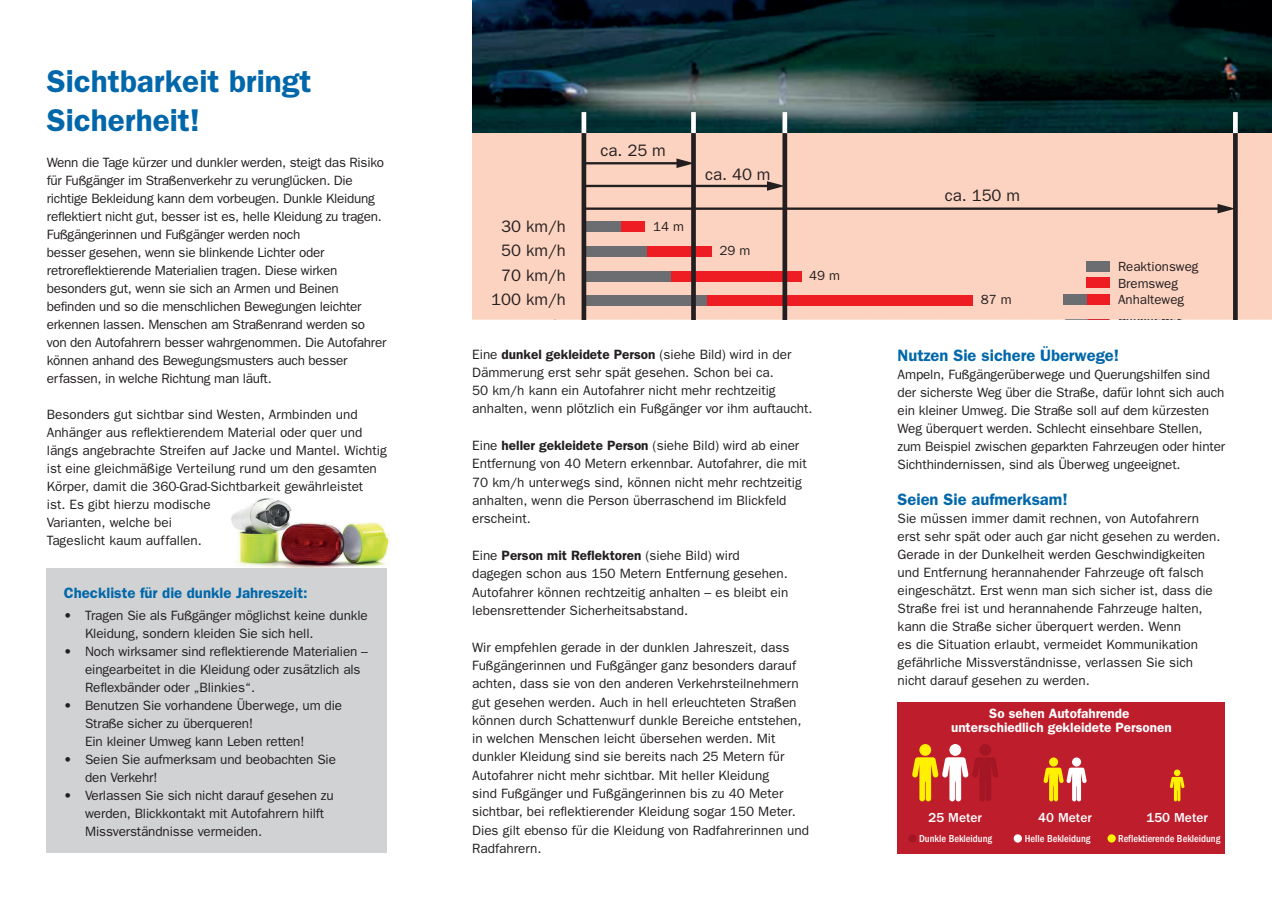
<style>
.page{position:relative;width:1272px;height:902px;background:#fff}
.page>*{position:absolute;margin:0;border:0;box-sizing:border-box;transform-origin:0 0}
.head{font:600 31.5px/39px "Franklin Gothic";color:#0067aa}
.t1{font:16.65px "Franklin Gothic";color:#231f20}
.zwischenhead{font:600 16.5px "Franklin Gothic";color:#0067aa}
.body{font:600 16.5px "Franklin Gothic";color:#0067aa}
.zwischenhead-2{font:600 15px "Franklin Gothic";color:#0067aa}
.body-2{font:13.5px/18px "Franklin Gothic";color:#231f20}
.body-3{font:13.5px/18px "Franklin Gothic";letter-spacing:-.02em;color:#231f20}
.t2{font:600 13.5px/13.5px "Franklin Gothic";color:#fff;text-align:center}
.t3{font:500 13.5px "Franklin Gothic";color:#fff}
.t4{font:13.35px "Franklin Gothic";color:#231f20}
.t5{font:500 condensed 10.5px "Franklin Gothic";color:#fff}
.s1{font-weight:600}
</style>
<div class="page">
<img style="left:231px;top:498px;width:159px;height:70px">
<div style="left:47px;top:568px;width:340px;height:285px;background:#d1d2d4"></div>
<img style="left:473px;top:0;width:798px;height:133px">
<div style="left:473px;top:133px;width:798px;height:186px;background:#fcd2c0"></div>
<hr style="left:583px;top:162px;width:96px;height:2px;background:#231f20">
<svg style="left:676px;top:158px;width:15px;height:10px"></svg>
<hr style="left:583px;top:185px;width:187px;height:2px;background:#231f20">
<svg style="left:767px;top:181px;width:15px;height:10px"></svg>
<hr style="left:583px;top:207px;width:637px;height:3px;background:#231f20">
<svg style="left:1217px;top:204px;width:15px;height:9px"></svg>
<div style="left:1232px;top:112px;width:5px;height:207px;background:#231f20"></div>
<div style="left:582px;top:222px;width:40px;height:10px;background:#6c6d70"></div>
<div style="left:621px;top:222px;width:23px;height:10px;background:#ee1d23"></div>
<div style="left:1086px;top:294px;width:23px;height:11px;background:#ee1d23"></div>
<div style="left:1063px;top:294px;width:23px;height:11px;background:#6c6d70"></div>
<div style="left:1086px;top:277px;width:23px;height:11px;background:#ee1d23"></div>
<div style="left:1086px;top:261px;width:23px;height:10px;background:#6c6d70"></div>
<div style="left:582px;top:246px;width:65px;height:11px;background:#6c6d70"></div>
<div style="left:647px;top:246px;width:64px;height:11px;background:#ee1d23"></div>
<div style="left:582px;top:271px;width:89px;height:10px;background:#6c6d70"></div>
<div style="left:671px;top:271px;width:130px;height:10px;background:#ee1d23"></div>
<div style="left:582px;top:295px;width:126px;height:10px;background:#6c6d70"></div>
<div style="left:706px;top:295px;width:266px;height:10px;background:#ee1d23"></div>
<div style="left:581px;top:112px;width:5px;height:207px;background:#231f20"></div>
<div style="left:691px;top:112px;width:5px;height:207px;background:#231f20"></div>
<div style="left:782px;top:112px;width:5px;height:207px;background:#231f20"></div>
<div style="left:1232px;top:112px;width:5px;height:21px;background:#fff"></div>
<div style="left:581px;top:112px;width:5px;height:21px;background:#fff"></div>
<div style="left:691px;top:112px;width:5px;height:21px;background:#fff"></div>
<div style="left:782px;top:112px;width:5px;height:21px;background:#fff"></div>
<div style="left:897px;top:702px;width:328px;height:151px;background:#be1d2c"></div>
<div style="left:979px;top:744px;width:12px;height:11px;background:#a51624;border-radius:50%"></div>
<div style="left:949px;top:744px;width:12px;height:11px;background:#fff;border-radius:50%"></div>
<div style="left:919px;top:744px;width:12px;height:11px;background:#fff101;border-radius:50%"></div>
<svg style="left:912px;top:757px;width:86px;height:44px"></svg>
<div style="left:1072px;top:757px;width:9px;height:9px;background:#fff;border-radius:50%"></div>
<div style="left:1049px;top:757px;width:9px;height:9px;background:#fff101;border-radius:50%"></div>
<svg style="left:1043px;top:767px;width:43px;height:34px"></svg>
<svg style="left:1173px;top:769px;width:7px;height:7px"></svg>
<svg style="left:1170px;top:776px;width:14px;height:25px"></svg>
<div style="left:1107px;top:834px;width:8px;height:8px;background:#fff101;border-radius:50%"></div>
<div style="left:1013px;top:834px;width:8px;height:8px;background:#fff;border-radius:50%"></div>
<div style="left:908px;top:834px;width:8px;height:8px;background:#a51624;border-radius:50%"></div>
<p class="head" style="left:47px;top:60px;width:266px">Sichtbarkeit bringt<br>Sicherheit!</p>
<p class="body-3" style="left:47px;top:153px;width:339px">Wenn die Tage kürzer und dunkler werden, steigt das Risiko für Fußgänger im Straßenverkehr zu verunglücken. Die richtige Bekleidung kann dem vorbeugen. Dunkle Kleidung reflektiert nicht gut, besser ist es, helle Kleidung zu tragen.</p>
<p class="body-3" style="left:47px;top:225px;width:341px">Fußgängerinnen und Fußgänger werden noch<br>besser gesehen, wenn sie blinkende Lichter oder retroreflektierende Materialien tragen. Diese wirken besonders gut, wenn sie sich an Armen und Beinen befinden und so die menschlichen Bewegungen leichter erkennen lassen. Menschen am Straßenrand werden so von den Autofahrern besser wahrgenommen. Die Autofahrer können anhand des Bewegungsmusters auch besser erfassen, in welche Richtung man läuft.</p>
<p class="body-2" style="left:47px;top:405px;width:341px">Besonders gut sichtbar sind Westen, Armbinden und Anhänger aus reflektierendem Material oder quer und längs angebrachte Streifen auf Jacke und Mantel. Wichtig ist eine gleichmäßige Verteilung rund um den gesamten Körper, damit die 360-Grad-Sichtbarkeit gewährleistet<br>ist. Es gibt hierzu modische<br>Varianten, welche bei<br>Tageslicht kaum auffallen.</p>
<p class="zwischenhead-2" style="left:64px;top:583px;width:245px">Checkliste für die dunkle Jahreszeit:</p>
<p class="body-2" style="left:85px;top:606px;width:284px;text-indent:-21px">• Tragen Sie als Fußgänger möglichst keine dunkle<br>Kleidung, sondern kleiden Sie sich hell.</p>
<p class="body-2" style="left:85px;top:642px;width:284px;text-indent:-21px">• Noch wirksamer sind reflektierende Materialien – eingearbeitet in die Kleidung oder zusätzlich als<br>Reflexbänder oder „Blinkies“.</p>
<p class="body-2" style="left:85px;top:696px;width:258px;text-indent:-21px">• Benutzen Sie vorhandene Überwege, um die<br>Straße sicher zu überqueren!<br>Ein kleiner Umweg kann Leben retten!</p>
<p class="body-2" style="left:85px;top:750px;width:252px;text-indent:-21px">• Seien Sie aufmerksam und beobachten Sie den Verkehr!</p>
<p class="body-2" style="left:85px;top:786px;width:250px;text-indent:-21px">• Verlassen Sie sich nicht darauf gesehen zu werden, Blickkontakt mit Autofahrern hilft<br>Missverständnisse vermeiden.</p>
<p class="t1" style="left:600px;top:141px;width:67px">ca. 25 m</p>
<p class="t1" style="left:501px;top:216px;width:66px">30 km/h</p>
<p class="t4" style="left:653px;top:219px;width:32px">14 m</p>
<p class="t1" style="left:705px;top:164px;width:67px">ca. 40 m</p>
<p class="t1" style="left:944px;top:186px;width:77px">ca. 150 m</p>
<p class="t1" style="left:501px;top:241px;width:66px">50 km/h</p>
<p class="t4" style="left:719px;top:243px;width:32px">29 m</p>
<p class="t1" style="left:501px;top:266px;width:66px">70 km/h</p>
<p class="t4" style="left:809px;top:268px;width:32px">49 m</p>
<p class="t1" style="left:491px;top:290px;width:76px">100 km/h</p>
<p class="t4" style="left:980px;top:292px;width:32px">87 m</p>
<p class="t4" style="left:1117px;top:259px;width:82px">Reaktionsweg</p>
<p class="t4" style="left:1117px;top:275px;width:62px">Bremsweg</p>
<p class="t4" style="left:1117px;top:291px;width:68px">Anhalteweg</p>
<p class="body-2" style="left:472px;top:345px;width:342px">Eine <span class="s1">dunkel gekleidete Person</span> (siehe Bild) wird in der Dämmerung erst sehr spät gesehen. Schon bei ca.<br>50 km/h kann ein Autofahrer nicht mehr rechtzeitig anhalten, wenn plötzlich ein Fußgänger vor ihm auftaucht.</p>
<p class="body-2" style="left:472px;top:436px;width:336px">Eine <span class="s1">heller gekleidete Person</span> (siehe Bild) wird ab einer Entfernung von 40 Metern erkennbar. Autofahrer, die mit 70 km/h unterwegs sind, können nicht mehr rechtzeitig anhalten, wenn die Person überraschend im Blickfeld erscheint.</p>
<p class="body-2" style="left:472px;top:546px;width:318px">Eine <span class="s1">Person mit Reflektoren</span> (siehe Bild) wird dagegen schon aus 150 Metern Entfernung gesehen.<br>Autofahrer können rechtzeitig anhalten – es bleibt ein lebensrettender Sicherheitsabstand.</p>
<p class="body-2" style="left:472px;top:638px;width:338px">Wir empfehlen gerade in der dunklen Jahreszeit, dass Fußgängerinnen und Fußgänger ganz besonders darauf achten, dass sie von den anderen Verkehrsteilnehmern gut gesehen werden. Auch in hell erleuchteten Straßen können durch Schattenwurf dunkle Bereiche entstehen, in welchen Menschen leicht übersehen werden. Mit dunkler Kleidung sind sie bereits nach 25 Metern für Autofahrer nicht mehr sichtbar. Mit heller Kleidung<br>sind Fußgänger und Fußgängerinnen bis zu 40 Meter sichtbar, bei reflektierender Kleidung sogar 150 Meter.<br>Dies gilt ebenso für die Kleidung von Radfahrerinnen und Radfahrern.</p>
<p class="zwischenhead" style="left:897px;top:345px;width:223px">Nutzen Sie sichere Überwege!</p>
<p class="body-2" style="left:897px;top:365px;width:329px">Ampeln, Fußgängerüberwege und Querungshilfen sind der sicherste Weg über die Straße, dafür lohnt sich auch ein kleiner Umweg. Die Straße soll auf dem kürzesten Weg überquert werden. Schlecht einsehbare Stellen, zum Beispiel zwischen geparkten Fahrzeugen oder hinter Sichthindernissen, sind als Überweg ungeeignet.</p>
<p class="body" style="left:897px;top:489px;width:171px">Seien Sie aufmerksam!</p>
<p class="body-2" style="left:897px;top:509px;width:324px">Sie müssen immer damit rechnen, von Autofahrern erst sehr spät oder auch gar nicht gesehen zu werden.<br>Gerade in der Dunkelheit werden Geschwindigkeiten und Entfernung herannahender Fahrzeuge oft falsch eingeschätzt. Erst wenn man sich sicher ist, dass die Straße frei ist und herannahende Fahrzeuge halten, kann die Straße sicher überquert werden. Wenn<br>es die Situation erlaubt, vermeidet Kommunikation gefährliche Missverständnisse, verlassen Sie sich nicht darauf gesehen zu werden.</p>
<p class="t2" style="left:951px;top:707px;width:222px">So sehen Autofahrende unterschiedlich gekleidete Personen</p>
<p class="t3" style="left:928px;top:809px;width:55px">25 Meter</p>
<p class="t3" style="left:1038px;top:809px;width:55px">40 Meter</p>
<p class="t3" style="left:1146px;top:809px;width:63px">150 Meter</p>
<p class="t5" style="left:919px;top:832px;width:75px">Dunkle Bekleidung</p>
<p class="t5" style="left:1024px;top:832px;width:67px">Helle Bekleidung</p>
<p class="t5" style="left:1118px;top:832px;width:104px">Reflektierende Bekleidung</p>
</div>
